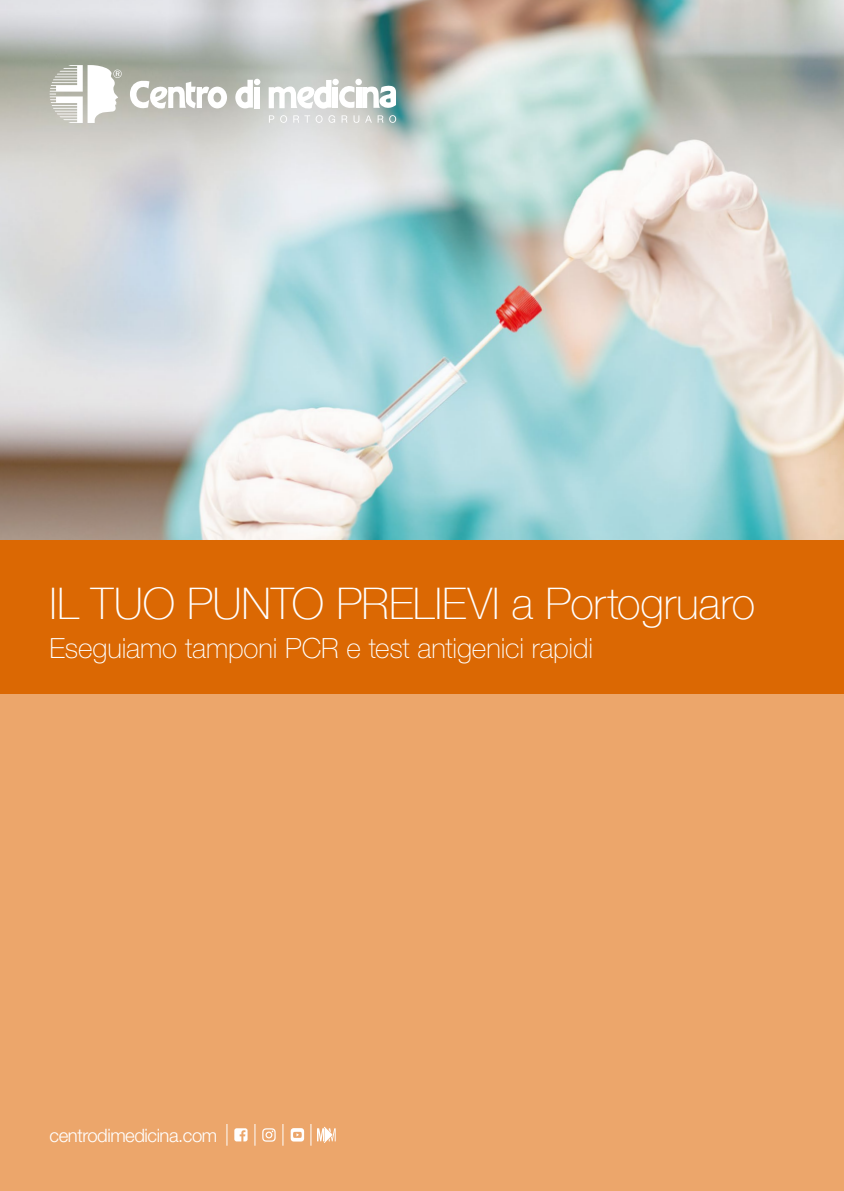
<style>
.page{position:relative;width:844px;height:1191px;background:#fff}
.page>*{position:absolute;margin:0;border:0;box-sizing:border-box;transform-origin:0 0}
.t1{font:100 43.57px "Helvetica Neue";color:#fff}
.t2{font:100 27.82px "Helvetica Neue LT Std";letter-spacing:-.005em;color:#fff}
.t3{font:300 18.55px "Helvetica Neue LT Std";letter-spacing:-.025em;color:#fff}
</style>
<div class="page">
<img style="left:0;top:0;width:843px;height:541px">
<div style="left:0;top:541px;width:843px;height:153px;background:#db6803"></div>
<div style="left:0;top:694px;width:843px;height:497px;background:#eca66b"></div>
<div style="left:355px;top:79px;width:7px;height:6px;background:#fff;border-radius:50%"></div>
<div style="left:332px;top:79px;width:7px;height:6px;background:#fff;border-radius:50%"></div>
<svg style="left:235px;top:79px;width:25px;height:29px"></svg>
<svg style="left:130px;top:81px;width:97px;height:30px"></svg>
<svg style="left:50px;top:65px;width:72px;height:58px"></svg>
<svg style="left:268px;top:80px;width:128px;height:43px"></svg>
<svg style="left:226px;top:1124px;width:1px;height:21px"></svg>
<svg style="left:254px;top:1124px;width:1px;height:21px"></svg>
<svg style="left:282px;top:1124px;width:1px;height:21px"></svg>
<svg style="left:310px;top:1124px;width:1px;height:21px"></svg>
<svg style="left:234px;top:1128px;width:13px;height:13px"></svg>
<svg style="left:290px;top:1128px;width:14px;height:13px"></svg>
<svg style="left:262px;top:1128px;width:13px;height:13px"></svg>
<svg style="left:317px;top:1126px;width:18px;height:16px"></svg>
<h1 class="t1" style="left:50px;top:570px;width:706px">IL TUO PUNTO PRELIEVI a Portogruaro</h1>
<p class="t2" style="left:50px;top:632px;width:545px">Eseguiamo tamponi PCR e test antigenici rapidi</p>
<p class="t3" style="left:50px;top:1123px;width:169px">centrodimedicina.com</p>
</div>
